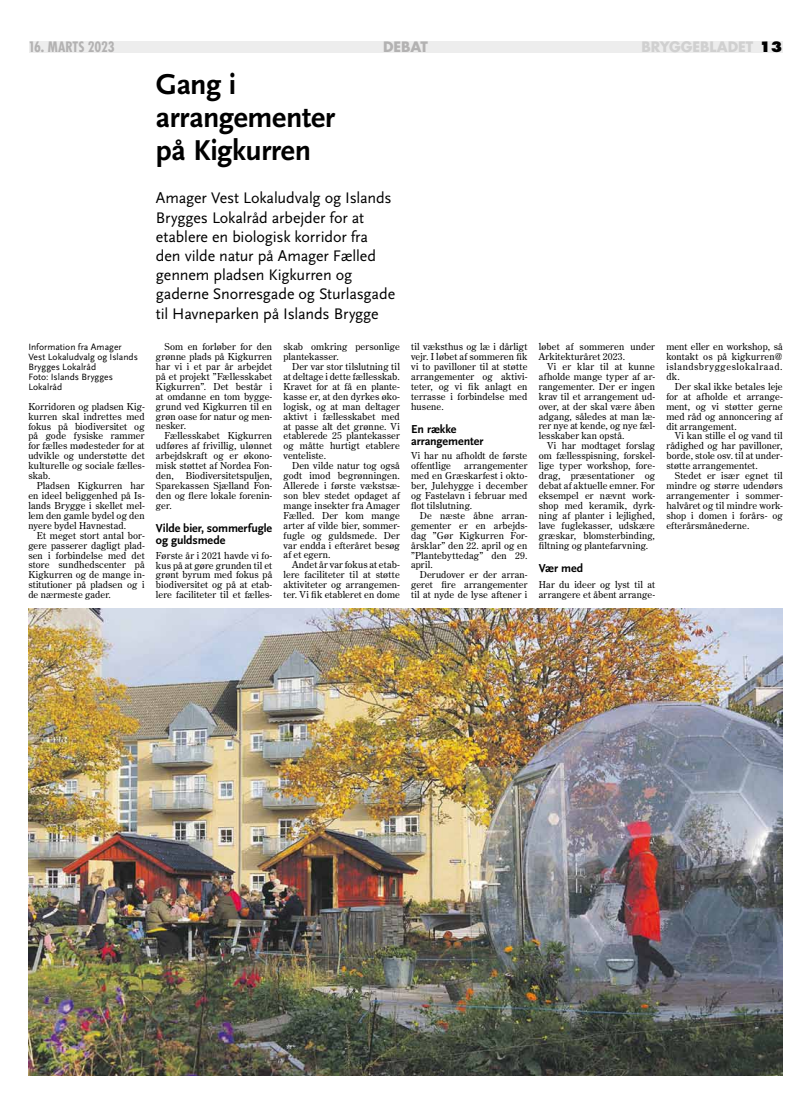
<style>
.page{position:relative;width:811px;height:1120px;background:#fff}
.page>*{position:absolute;margin:0;border:0;box-sizing:border-box;transform-origin:0 0}
.t1{font:700 30px/33px "Scala Sans";letter-spacing:-.015em;color:#000}
.t2{font:16px/19.2px "Scala Sans";letter-spacing:-.01em;color:#000}
.t3{font:700 14px "Futura";letter-spacing:-.005em;color:#d0d0d0}
.t4{font:700 condensed 14px "Futura";letter-spacing:-.015em;color:#b3b2b2}
.t5{font:700 14px "Futura";color:#b3b2b2}
.t6{font:700 12px/12px "Scala Sans";letter-spacing:-.01em;color:#000}
.t7{font:9.5px/9.9px "Century Old Style Std";letter-spacing:.01em;color:#000;text-align:justify}
.t8{font:9.5px/9.9px "Scala Sans";color:#000}
.s1{font-weight:800;color:#000}
</style>
<div class="page">
<div style="left:29px;top:41px;width:753px;height:11px;background:#ededed"></div>
<img style="left:28px;top:608px;width:754px;height:467px">
<h3 class="t4" style="left:28px;top:38px;width:88px">16. MARTS 2023</h3>
<h3 class="t5" style="left:383px;top:38px;width:46px">DE BAT</h3>
<h3 class="t3" style="left:641px;top:38px;width:143px">BRYGGEBLADET <span class="s1">13</span></h3>
<h1 class="t1" style="left:156px;top:69px;width:181px">Gang i arrangementer på Kigkurren</h1>
<h2 class="t2" style="left:156px;top:189px;width:241px">Amager Vest Lokaludvalg og Islands Brygges Lokalråd arbejder for at etablere en biologisk korridor fra den vilde natur på Amager Fælled gennem pladsen Kigkurren og gaderne Snorresgade og Sturlasgade til Havneparken på Islands Brygge</h2>
<p class="t8" style="left:28px;top:342px;width:111px">Information fra Amager<br>Vest Lokaludvalg og Islands<br>Brygges Lokalråd<br>Foto: Islands Brygges<br>Lokalråd</p>
<p class="t7" style="left:28px;top:401px;width:118px">Korridoren og pladsen Kig&shy;kurren skal indrettes med fokus på biodiversitet og på gode fysiske rammer for fælles mødesteder for at udvikle og understøtte det kulturelle og sociale fælles&shy;skab.</p>
<p class="t7" style="left:28px;top:480px;width:118px;text-indent:9px">Pladsen Kigkurren har en ideel beliggenhed på Is&shy;lands Brygge i skellet mel&shy;lem den gamle bydel og den nyere bydel Havnestad.</p>
<p class="t7" style="left:28px;top:530px;width:118px;text-indent:9px">Et meget stort antal bor&shy;gere passerer dagligt plad&shy;sen i forbindelse med det store sundhedscenter på Kigkurren og de mange in&shy;stitutioner på pladsen og i de nærmeste gader.</p>
<p class="t7" style="left:411px;top:341px;width:118px">til væksthus og læ i dårligt vejr. I løbet af sommeren fik vi to pavilloner til at støtte arrangementer og aktivi&shy;teter, og vi fik anlagt en terrasse i forbindelse med husene.</p>
<p class="t6" style="left:411px;top:423px;width:74px">En række arrangementer</p>
<p class="t7" style="left:411px;top:451px;width:118px">Vi har nu afholdt de første offentlige</p>
<p class="t7" style="left:156px;top:341px;width:118px;text-indent:9px">Som en forløber for den grønne plads på Kigkurren har vi i et par år arbejdet på et projekt ”Fællesskabet Kigkurren”. Det består i at omdanne en tom bygge&shy;grund ved Kigkurren til en grøn oase for natur og men&shy;nesker.</p>
<p class="t7" style="left:156px;top:431px;width:118px;text-indent:9px">Fællesskabet Kigkurren udføres af frivillig, ulønnet arbejdskraft og er økono&shy;misk støttet af Nordea Fon&shy;den,</p>
<p class="t7" style="left:539px;top:341px;width:118px">løbet af sommeren under<br>Arkitekturåret 2023.</p>
<p class="t7" style="left:539px;top:361px;width:118px;text-indent:9px">Vi er klar til at kunne afholde mange typer af ar&shy;rangementer. Der er ingen krav til et arrangement ud&shy;over, at der skal være åben adgang, således at man læ&shy;rer nye at kende, og nye fæl&shy;lesskaber kan opstå.</p>
<p class="t7" style="left:539px;top:441px;width:118px;text-indent:9px">Vi har modtaget forslag om fællesspisning, forskel&shy;lige typer workshop, fore&shy;drag, præsentationer og debat af aktuelle emner. For eksempel er nævnt work&shy;shop med keramik, dyrk&shy;ning af planter i lejlighed, lave fuglekasser, udskære græskar, blomsterbinding, filtning og plantefarvning.</p>
<p class="t6" style="left:539px;top:562px;width:46px">Vær med</p>
<p class="t7" style="left:539px;top:580px;width:118px">Har du ideer og lyst til at arrangere et åbent arrange-</p>
<p class="t7" style="left:283px;top:342px;width:118px">skab omkring personlige plantekasser.</p>
<p class="t7" style="left:283px;top:361px;width:118px;text-indent:9px">Der var stor tilslutning til at deltage i dette fællesskab.<br>Kravet for at få en plante&shy;kasse er, at den dyrkes øko&shy;logisk, og at man deltager aktivt i fællesskabet med at passe alt det grønne. Vi etablerede 25 plantekasser og måtte hurtigt etablere venteliste.</p>
<p class="t7" style="left:283px;top:461px;width:118px;text-indent:9px">Den vilde natur tog også godt imod begrønningen.<br>Allerede i første vækstsæ&shy;son blev stedet opdaget af mange insekter fra Amager Fælled. Der kom mange arter af vilde bier, sommer&shy;fugle og guldsmede. Der var endda i efteråret besøg af et egern.</p>
<p class="t7" style="left:283px;top:560px;width:118px;text-indent:9px">Andet år var fokus at etab&shy;lere faciliteter til at støtte aktiviteter og arrangemen&shy;ter. Vi fik etableret en dome</p>
<p class="t7" style="left:666px;top:342px;width:118px">ment eller en workshop, så kontakt os på kigkurren@ islandsbryggeslokalraad. dk.</p>
<p class="t7" style="left:666px;top:381px;width:118px;text-indent:9px">Der skal ikke betales leje for at afholde et arrange&shy;ment, og vi støtter gerne med råd og annoncering af dit arrangement.</p>
<p class="t7" style="left:666px;top:431px;width:118px;text-indent:9px">Vi kan stille el og vand til rådighed og har pavilloner, borde, stole osv. til at under&shy;støtte arrangementet.</p>
<p class="t7" style="left:666px;top:470px;width:118px;text-indent:9px">Stedet er især egnet til mindre og større udendørs arrangementer i sommer&shy;halvåret og til mindre work&shy;shop i domen i forårs- og efterårsmånederne.</p>
<p class="t7" style="left:411px;top:461px;width:118px;text-indent:53px">arrangementer med en Græskarfest i okto&shy;ber, Julehygge i december og Fastelavn i februar med flot tilslutning.</p>
<p class="t7" style="left:411px;top:510px;width:118px;text-indent:9px">De næste åbne arran&shy;gementer er en arbejds&shy;dag ”Gør Kigkurren For&shy;årsklar” den 22. april og en ”Plantebyttedag” den 29. april.</p>
<p class="t7" style="left:411px;top:570px;width:118px;text-indent:9px">Derudover er der arran&shy;geret fire arrangementer til at nyde de lyse aftener i</p>
<p class="t7" style="left:156px;top:470px;width:118px;text-indent:30px">Biodiversitetspuljen, Sparekassen Sjælland Fon&shy;den og flere lokale forenin&shy;ger.</p>
<p class="t6" style="left:156px;top:523px;width:118px">Vilde bier, sommerfugle og guldsmede</p>
<p class="t7" style="left:156px;top:550px;width:118px">Første år i 2021 havde vi fo&shy;kus på at gøre grunden til et grønt byrum med fokus på biodiversitet og på at etab&shy;lere faciliteter til et fælles-</p>
</div>
